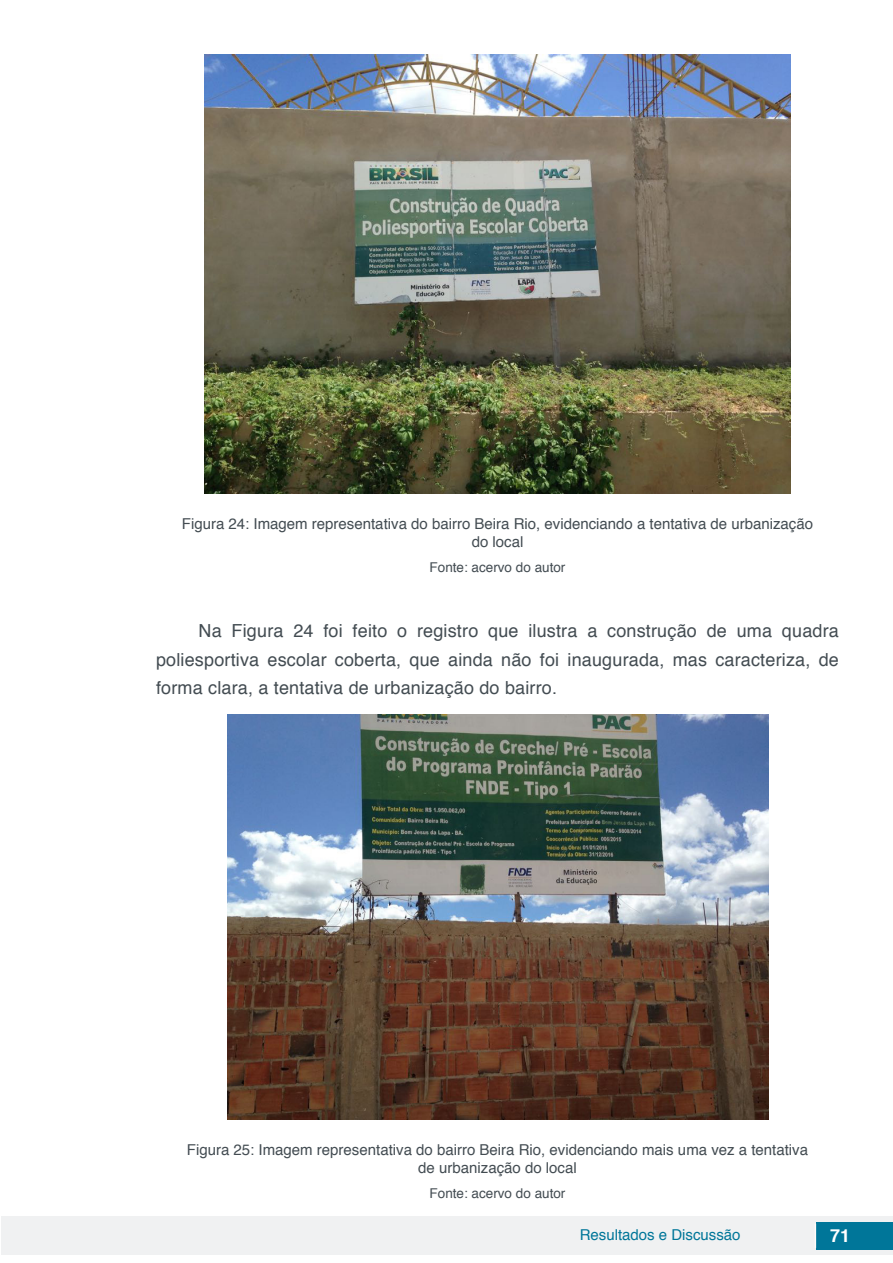
<style>
.page{position:relative;width:893px;height:1263px;background:#fff}
.page>*{position:absolute;margin:0;border:0;box-sizing:border-box;transform-origin:0 0}
.t1{font:18px/28.5px "Helvetica";letter-spacing:.01em;color:#434c52;text-align:justify}
.t2{font:700 18px "Helvetica";color:#fff}
.t3{font:15px/18px "Helvetica";color:#434c52;text-align:center}
.t4{font:15px "Helvetica";color:#007699}
.t5{font:13.5px "Helvetica";color:#434c52}
</style>
<div class="page">
<div style="left:1px;top:1216px;width:891px;height:38px;background:#f0f1f2"></div>
<div style="left:816px;top:1222px;width:77px;height:27px;background:#007699"></div>
<svg style="left:815px;top:1224px;width:1px;height:24px"></svg>
<img style="left:204px;top:54px;width:587px;height:440px">
<img style="left:227px;top:714px;width:541px;height:406px">
<p class="t3" style="left:182px;top:515px;width:633px">Figura 24: Imagem representativa do bairro Beira Rio, evidenciando a tentativa de urbanização do local</p>
<p class="t5" style="left:430px;top:556px;width:137px">Fonte: acervo do autor</p>
<p class="t1" style="left:156px;top:617px;width:684px;text-indent:43px">Na Figura 24 foi feito o registro que ilustra a construção de uma quadra poliesportiva escolar coberta, que ainda não foi inaugurada, mas caracteriza, de forma clara, a tentativa de urbanização do bairro.</p>
<p class="t3" style="left:187px;top:1141px;width:623px">Figura 25: Imagem representativa do bairro Beira Rio, evidenciando mais uma vez a tentativa de urbanização do local</p>
<p class="t5" style="left:430px;top:1182px;width:137px">Fonte: acervo do autor</p>
<p class="t4" style="left:580px;top:1223px;width:162px">Resultados e Discussão</p>
<p class="t2" style="left:830px;top:1221px;width:22px">71</p>
</div>
